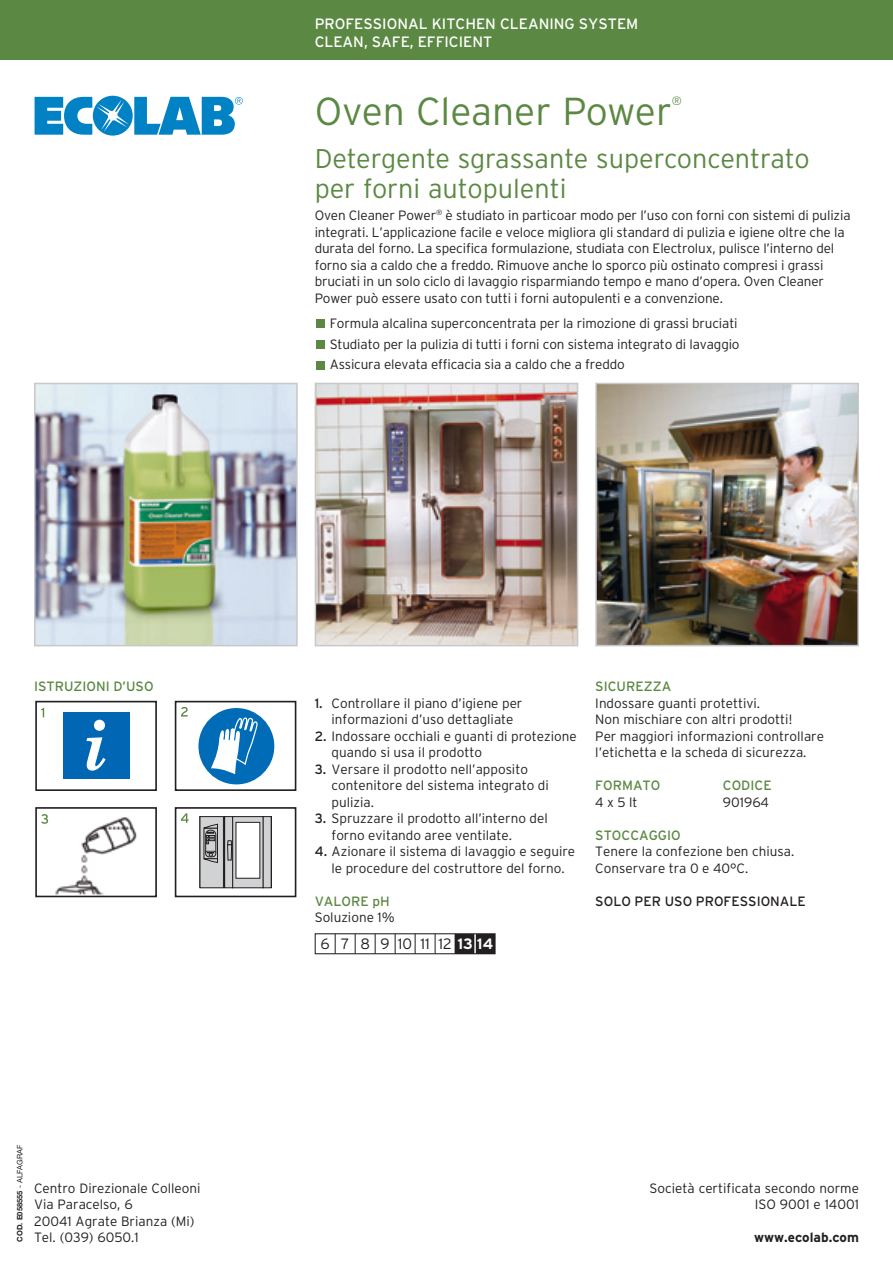
<style>
.page{position:relative;width:893px;height:1263px;background:#fff}
.page>*{position:absolute;margin:0;border:0;box-sizing:border-box;transform-origin:0 0}
.t1{font:300 39px "Interstate";color:#5b8842}
.t2{font:300 27px/30px "Interstate";color:#5b8842}
.t3{font:15px/18px "Interstate";color:#fff}
.t4{font:300 15px "Interstate";color:#231f20}
.t5{font:300 13.5px/16.5px "Interstate";color:#231f20}
.t6{font:13.5px "Interstate";color:#5b8842}
.t7{font:13.5px "Interstate";color:#231f20}
.t8{font:700 13.5px "Interstate";color:#231f20}
.t9{font:300 12px "Interstate";color:#5b8842}
.t10{font:700 7.5px "Helvetica Neue";color:#231f20}
.s1{font-weight:400}
.s2{font-weight:700;color:#fff}
</style>
<div class="page">
<img style="left:37px;top:386px;width:258px;height:257px">
<div style="left:34px;top:383px;width:264px;height:263px;border:2px solid #c7c8ca"></div>
<img style="left:318px;top:386px;width:257px;height:257px">
<div style="left:315px;top:383px;width:263px;height:263px;border:2px solid #c7c8ca"></div>
<img style="left:598px;top:386px;width:258px;height:257px">
<div style="left:595px;top:383px;width:264px;height:263px;border:2px solid #c7c8ca"></div>
<svg style="left:35px;top:96px;width:208px;height:40px"></svg>
<div style="left:0;top:0;width:893px;height:60px;background:#5b8842"></div>
<div style="left:316px;top:361px;width:9px;height:8px;background:#5b8842"></div>
<div style="left:316px;top:340px;width:9px;height:9px;background:#5b8842"></div>
<div style="left:316px;top:319px;width:9px;height:9px;background:#5b8842"></div>
<div style="left:455px;top:934px;width:40px;height:20px;background:#231f20"></div>
<svg style="left:335px;top:935px;width:1px;height:17px"></svg>
<svg style="left:355px;top:935px;width:1px;height:17px"></svg>
<svg style="left:375px;top:935px;width:1px;height:17px"></svg>
<svg style="left:395px;top:935px;width:1px;height:17px"></svg>
<svg style="left:435px;top:935px;width:1px;height:17px"></svg>
<svg style="left:415px;top:935px;width:1px;height:17px"></svg>
<hr style="left:474px;top:934px;width:2px;height:20px;background:#fff">
<div style="left:315px;top:933px;width:181px;height:21px;border:1px solid #231f20"></div>
<svg style="left:35px;top:700px;width:262px;height:198px"></svg>
<svg style="left:41px;top:708px;width:3px;height:9px"></svg>
<svg style="left:181px;top:813px;width:8px;height:10px"></svg>
<svg style="left:41px;top:814px;width:7px;height:10px"></svg>
<svg style="left:181px;top:707px;width:7px;height:9px"></svg>
<div style="left:198px;top:707px;width:77px;height:78px;background:#006bb6;border-radius:50%"></div>
<div style="left:197px;top:706px;width:79px;height:80px;border:2px solid #fff;border-radius:50%"></div>
<svg style="left:211px;top:717px;width:47px;height:57px"></svg>
<div style="left:63px;top:712px;width:67px;height:67px;background:#0166b3"></div>
<svg style="left:86px;top:720px;width:20px;height:51px"></svg>
<img style="left:51px;top:810px;width:90px;height:84px">
<div style="left:200px;top:817px;width:23px;height:71px;background:#d1d2d4"></div>
<div style="left:200px;top:816px;width:24px;height:72px;border:1px solid #231f20"></div>
<svg style="left:234px;top:818px;width:27px;height:68px"></svg>
<div style="left:232px;top:816px;width:31px;height:72px;border:1px solid #231f20"></div>
<div style="left:263px;top:817px;width:8px;height:71px;background:#d1d2d4"></div>
<div style="left:263px;top:816px;width:8px;height:72px;border:1px solid #231f20"></div>
<div style="left:225px;top:817px;width:8px;height:71px;background:#d1d2d4"></div>
<div style="left:224px;top:816px;width:9px;height:72px;border:1px solid #231f20"></div>
<svg style="left:227px;top:840px;width:5px;height:20px"></svg>
<div style="left:236px;top:822px;width:24px;height:56px;background:#fff"></div>
<svg style="left:204px;top:824px;width:14px;height:39px"></svg>
<div style="left:35px;top:807px;width:122px;height:90px;border:2px solid #231f20"></div>
<p class="t3" style="left:315px;top:16px;width:325px">PROFESSIONAL KITCHEN CLEANING SYSTEM<br>CLEAN, SAFE, EFFICIENT</p>
<h1 class="t1" style="left:315px;top:96px;width:359px">Oven Cleaner Power</h1>
<p class="t9" style="left:672px;top:96px;width:12px">®</p>
<h2 class="t2" style="left:315px;top:145px;width:496px">Detergente sgrassante superconcentrato per forni autopulenti</h2>
<p class="t5" style="left:315px;top:209px;width:537px">Oven Cleaner Power<sup>®</sup> è studiato in particoar modo per l’uso con forni con sistemi di pulizia integrati. L’applicazione facile e veloce migliora gli standard di pulizia e igiene oltre che la durata del forno. La specifica formulazione, studiata con Electrolux, pulisce l’interno del forno sia a caldo che a freddo. Rimuove anche lo sporco più ostinato compresi i grassi bruciati in un solo ciclo di lavaggio risparmiando tempo e mano d’opera. Oven Cleaner Power può essere usato con tutti i forni autopulenti e a convenzione.</p>
<p class="t5" style="left:330px;top:314px;width:411px;line-height:20.7px">Formula alcalina superconcentrata per la rimozione di grassi bruciati<br>Studiato per la pulizia di tutti i forni con sistema integrato di lavaggio<br>Assicura elevata efficacia sia a caldo che a freddo</p>
<p class="t6" style="left:34px;top:681px;width:121px">ISTRUZIONI D’USO</p>
<p class="t5" style="left:315px;top:696px;width:209px;text-align:center"><span class="s1">1.</span> Controllare il piano d’igiene per informazioni d’uso dettagliate</p>
<p class="t5" style="left:332px;top:729px;width:247px;text-indent:-17px"><span class="s1">2.</span> Indossare occhiali e guanti di protezione quando si usa il prodotto</p>
<p class="t5" style="left:332px;top:762px;width:219px;text-indent:-17px"><span class="s1">3.</span> Versare il prodotto nell’apposito contenitore del sistema integrato di pulizia.</p>
<p class="t5" style="left:332px;top:811px;width:218px;text-indent:-17px"><span class="s1">3.</span> Spruzzare il prodotto all’interno del forno evitando aree ventilate.</p>
<p class="t5" style="left:315px;top:844px;width:262px;text-align:center"><span class="s1">4.</span> Azionare il sistema di lavaggio e seguire le procedure del costruttore del forno.</p>
<p class="t6" style="left:315px;top:896px;width:77px">VALORE pH</p>
<p class="t5" style="left:315px;top:910px;width:81px">Soluzione 1%</p>
<p class="t4" style="left:321px;top:935px;width:174px">6 7 8 9 10 11 12<span class="s2">1314</span></p>
<p class="t6" style="left:595px;top:681px;width:78px">SICUREZZA</p>
<p class="t5" style="left:595px;top:696px;width:230px">Indossare guanti protettivi.<br>Non mischiare con altri prodotti!<br>Per maggiori informazioni controllare l’etichetta e la scheda di sicurezza.</p>
<p class="t6" style="left:595px;top:780px;width:67px">FORMATO</p>
<p class="t6" style="left:723px;top:780px;width:50px">CODICE</p>
<p class="t5" style="left:595px;top:795px;width:44px">4 x 5 lt</p>
<p class="t5" style="left:723px;top:795px;width:48px">901964</p>
<p class="t6" style="left:595px;top:830px;width:87px">STOCCAGGIO</p>
<p class="t5" style="left:595px;top:844px;width:200px">Tenere la confezione ben chiusa.<br>Conservare tra 0 e 40°C.</p>
<p class="t7" style="left:595px;top:896px;width:212px">SOLO PER USO PROFESSIONALE</p>
<p class="t10" style="left:17px;top:1242px;width:98px;rotate:-90deg">COD. E058555 <span class="s1">- ALFAGRAF</span></p>
<p class="t5" style="left:34px;top:1181px;width:168px">Centro Direzionale Colleoni<br>Via Paracelso, 6<br>20041 Agrate Brianza (Mi)<br>Tel. (039) 6050.1</p>
<p class="t5" style="left:649px;top:1181px;width:211px;text-align:right">Società certificata secondo norme<br>ISO 9001 e 14001</p>
<p class="t8" style="left:754px;top:1232px;width:106px">www.ecolab.com</p>
</div>
